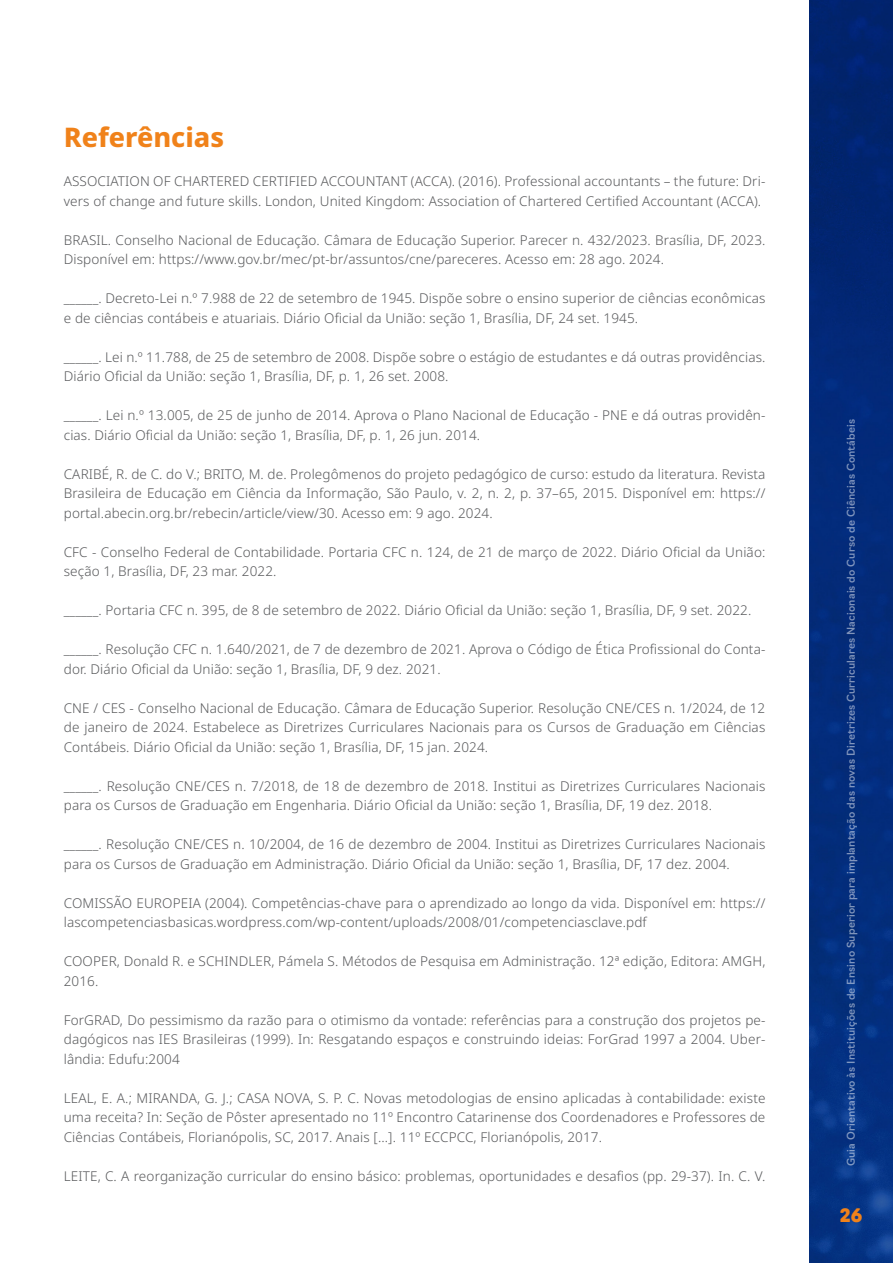
<style>
.page{position:relative;width:893px;height:1263px;background:#fff}
.page>*{position:absolute;margin:0;border:0;box-sizing:border-box;transform-origin:0 0}
.Titulo_1{font:800 27px "Noto Sans";color:#f0821a}
.t1{font:900 18px "Navigo";color:#f0821a}
.txt_miolo{font:300 13.5px/19.5px "Noto Sans";letter-spacing:.01em;color:#57585a}
.t2{font:500 10.5px "Navigo";letter-spacing:.015em;color:#fff}
</style>
<div class="page">
<img style="left:809px;top:0;width:84px;height:1263px">
<p class="Titulo_1" style="left:64px;top:118px;width:162px">Referências</p>
<p class="txt_miolo" style="left:64px;top:172px;width:703px">ASSOCIATION OF CHARTERED CERTIFIED ACCOUNTANT (ACCA). (2016). Professional accountants – the future: Dri&shy;vers of change and future skills. London, United Kingdom: Association of Chartered Certified Accountant (ACCA).</p>
<p class="txt_miolo" style="left:64px;top:230px;width:703px">BRASIL. Conselho Nacional de Educação. Câmara de Educação Superior. Parecer n. 432/2023. Brasília, DF, 2023.<br>Disponível em: https://www.gov.br/mec/pt-br/assuntos/cne/pareceres. Acesso em: 28 ago. 2024.</p>
<p class="txt_miolo" style="left:64px;top:289px;width:703px">______. Decreto-Lei n.º 7.988 de 22 de setembro de 1945. Dispõe sobre o ensino superior de ciências econômicas e de ciências contábeis e atuariais. Diário Oficial da União: seção 1, Brasília, DF, 24 set. 1945.</p>
<p class="txt_miolo" style="left:64px;top:347px;width:703px">______. Lei n.º 11.788, de 25 de setembro de 2008. Dispõe sobre o estágio de estudantes e dá outras providências.<br>Diário Oficial da União: seção 1, Brasília, DF, p. 1, 26 set. 2008.</p>
<p class="txt_miolo" style="left:64px;top:406px;width:703px">______. Lei n.º 13.005, de 25 de junho de 2014. Aprova o Plano Nacional de Educação - PNE e dá outras providên&shy;cias. Diário Oficial da União: seção 1, Brasília, DF, p. 1, 26 jun. 2014.</p>
<p class="txt_miolo" style="left:64px;top:464px;width:703px;text-align:justify">CARIBÉ, R. de C. do V.; BRITO, M. de. Prolegômenos do projeto pedagógico de curso: estudo da literatura. Revista Brasileira de Educação em Ciência da Informação, São Paulo, v. 2, n. 2, p. 37–65, 2015. Disponível em: https:// portal.abecin.org.br/rebecin/article/view/30. Acesso em: 9 ago. 2024.</p>
<p class="txt_miolo" style="left:64px;top:542px;width:703px">CFC - Conselho Federal de Contabilidade. Portaria CFC n. 124, de 21 de março de 2022. Diário Oficial da União: seção 1, Brasília, DF, 23 mar. 2022.</p>
<p class="txt_miolo" style="left:64px;top:601px;width:689px">______. Portaria CFC n. 395, de 8 de setembro de 2022. Diário Oficial da União: seção 1, Brasília, DF, 9 set. 2022.</p>
<p class="txt_miolo" style="left:64px;top:640px;width:703px">______. Resolução CFC n. 1.640/2021, de 7 de dezembro de 2021. Aprova o Código de Ética Profissional do Conta&shy;dor. Diário Oficial da União: seção 1, Brasília, DF, 9 dez. 2021.</p>
<p class="txt_miolo" style="left:64px;top:698px;width:703px;text-align:justify">CNE / CES - Conselho Nacional de Educação. Câmara de Educação Superior. Resolução CNE/CES n. 1/2024, de 12 de janeiro de 2024. Estabelece as Diretrizes Curriculares Nacionais para os Cursos de Graduação em Ciências Contábeis. Diário Oficial da União: seção 1, Brasília, DF, 15 jan. 2024.</p>
<p class="txt_miolo" style="left:64px;top:776px;width:703px">______. Resolução CNE/CES n. 7/2018, de 18 de dezembro de 2018. Institui as Diretrizes Curriculares Nacionais para os Cursos de Graduação em Engenharia. Diário Oficial da União: seção 1, Brasília, DF, 19 dez. 2018.</p>
<p class="txt_miolo" style="left:64px;top:835px;width:703px">______. Resolução CNE/CES n. 10/2004, de 16 de dezembro de 2004. Institui as Diretrizes Curriculares Nacionais para os Cursos de Graduação em Administração. Diário Oficial da União: seção 1, Brasília, DF, 17 dez. 2004.</p>
<p class="txt_miolo" style="left:64px;top:893px;width:703px">COMISSÃO EUROPEIA (2004). Competências-chave para o aprendizado ao longo da vida. Disponível em: https:// lascompetenciasbasicas.wordpress.com/wp-content/uploads/2008/01/competenciasclave.pdf</p>
<p class="txt_miolo" style="left:64px;top:952px;width:703px">COOPER, Donald R. e SCHINDLER, Pámela S. Métodos de Pesquisa em Administração. 12ª edição, Editora: AMGH,<br>2016.</p>
<p class="txt_miolo" style="left:64px;top:1010px;width:703px;text-align:justify">ForGRAD, Do pessimismo da razão para o otimismo da vontade: referências para a construção dos projetos pe&shy;dagógicos nas IES Brasileiras (1999). In: Resgatando espaços e construindo ideias: ForGrad 1997 a 2004. Uber&shy;lândia: Edufu:2004</p>
<p class="txt_miolo" style="left:64px;top:1088px;width:703px;text-align:justify">LEAL, E. A.; MIRANDA, G. J.; CASA NOVA, S. P. C. Novas metodologias de ensino aplicadas à contabilidade: existe uma receita? In: Seção de Pôster apresentado no 11º Encontro Catarinense dos Coordenadores e Professores de Ciências Contábeis, Florianópolis, SC, 2017. Anais [...]. 11º ECCPCC, Florianópolis, 2017.</p>
<p class="txt_miolo" style="left:64px;top:1166px;width:703px">LEITE, C. A reorganização curricular do ensino básico: problemas, oportunidades e desafios (pp. 29-37). In. C. V.</p>
<p class="t2" style="left:843px;top:1166px;width:749px;rotate:-90deg">Guia Orientativo às Instituições de Ensino Superior para implantação das novas Diretrizes Curriculares Nacionais do Curso de Ciências Contábeis</p>
<h2 class="t1" style="left:840px;top:1201px;width:24px">26</h2>
</div>
